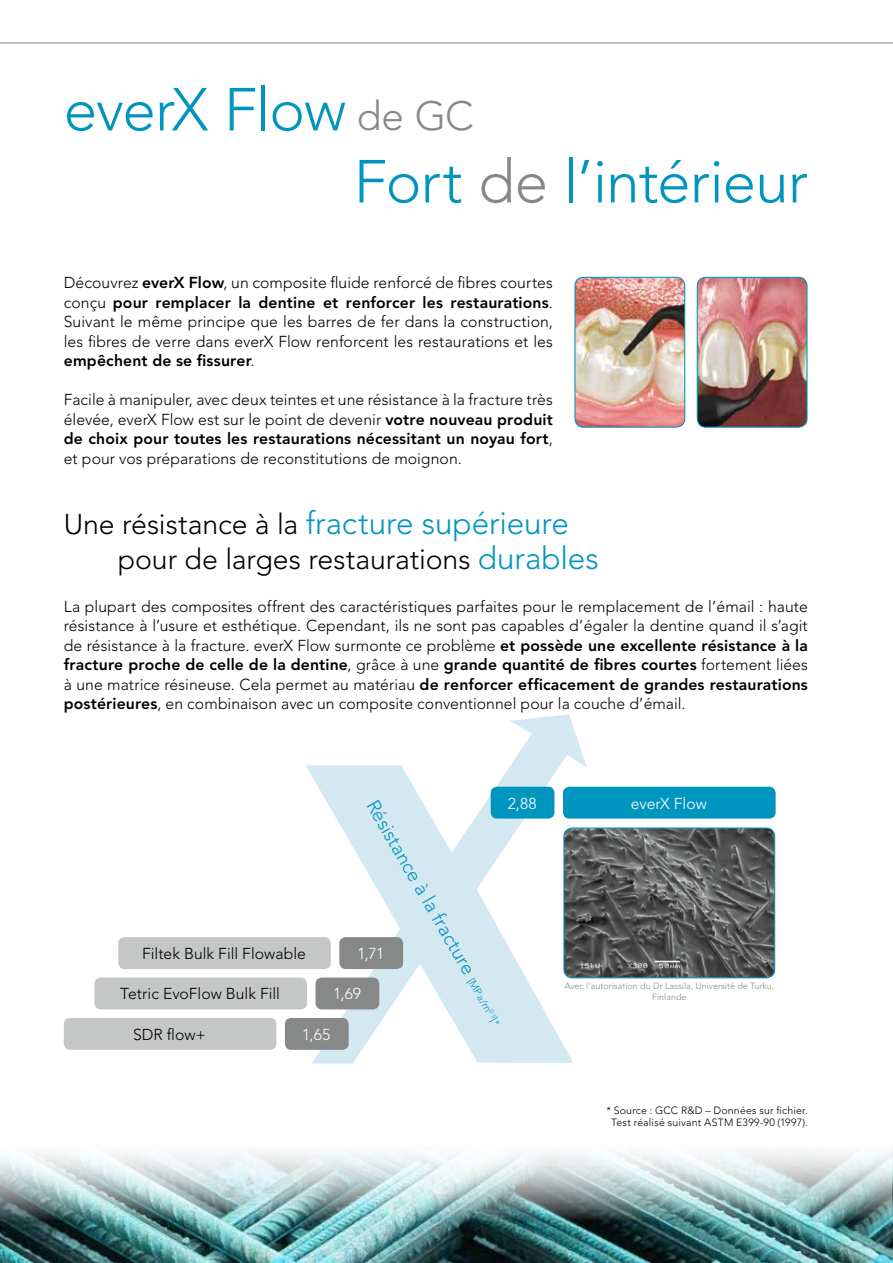
<style>
.page{position:relative;width:893px;height:1263px;background:#fff}
.page>*{position:absolute;margin:0;border:0;box-sizing:border-box;transform-origin:0 0}
.t1{font:300 60px/72px "Avenir LT Std";letter-spacing:-.015em;color:#0095bf}
.t2{font:300 31.5px "Avenir LT Std";letter-spacing:-.005em;color:#0095bf}
.t3{font:300 28.5px "Avenir LT Std";letter-spacing:-.005em;color:#000}
.t4{font:300 19.5px "Avenir LT Std";color:#0095bf}
.t5{font:300 15.75px/19.5px "Avenir LT Std";letter-spacing:.005em;color:#000;text-align:justify}
.t6{font:300 15.75px "Avenir LT Std";color:#fff}
.t7{font:300 10.5px/12px "Avenir LT Std";letter-spacing:.02em;color:#000;text-align:center}
.t8{font:300 9px/10.5px "Avenir LT Std";color:#878988;text-align:center}
.s1{font-size:40.5px;color:#878988}
.s2{color:#878988}
.s3{font-weight:800}
.s4{font-size:28.5px;color:#000}
.s5{font-size:31.5px;color:#0095bf}
.s6{font-size:10.5px}
</style>
<div class="page">
<svg style="left:0;top:42px;width:893px;height:2px;background:#bec0bf"></svg>
<img style="left:575px;top:277px;width:110px;height:150px">
<div style="left:574px;top:277px;width:111px;height:151px;border:1px solid #0095bf;border-radius:9px"></div>
<img style="left:697px;top:277px;width:110px;height:150px">
<div style="left:697px;top:277px;width:110px;height:151px;border:1px solid #0095bf;border-radius:9px"></div>
<img style="left:587px;top:828px;width:188px;height:150px">
<div style="left:563px;top:827px;width:212px;height:151px;border:1px solid #0095bf;border-radius:9px"></div>
<img style="left:0;top:1148px;width:893px;height:115px">
<svg style="left:306px;top:714px;width:281px;height:350px"></svg>
<div style="left:118px;top:937px;width:213px;height:32px;background:#c5c7c7;border-radius:6px"></div>
<div style="left:94px;top:977px;width:213px;height:32px;background:#c5c7c7;border-radius:6px"></div>
<div style="left:64px;top:1018px;width:212px;height:32px;background:#c5c7c7;border-radius:6px"></div>
<div style="left:563px;top:787px;width:213px;height:32px;background:#0095bf;border-radius:6px"></div>
<div style="left:339px;top:937px;width:64px;height:32px;background:#878988;border-radius:6px"></div>
<div style="left:315px;top:977px;width:64px;height:32px;background:#878988;border-radius:6px"></div>
<div style="left:285px;top:1018px;width:64px;height:32px;background:#878988;border-radius:6px"></div>
<div style="left:491px;top:787px;width:63px;height:32px;background:#0095bf;border-radius:6px"></div>
<h1 class="t1" style="left:354px;top:74px;width:456px;text-indent:-290px">everX Flow <span class="s1">de GC<br></span>Fort <span class="s2">de</span> l’intérieur</h1>
<p class="t5" style="left:64px;top:273px;width:491px">Découvrez <span class="s3">everX Flow</span>, un composite fluide renforcé de fibres courtes conçu <span class="s3">pour remplacer la dentine et renforcer les restaurations</span>.<br>Suivant le même principe que les barres de fer dans la construction, les fibres de verre dans everX Flow renforcent les restaurations et les <span class="s3">empêchent de se fissurer</span>.</p>
<p class="t5" style="left:64px;top:390px;width:491px">Facile à manipuler, avec deux teintes et une résistance à la fracture très élevée, everX Flow est sur le point de devenir <span class="s3">votre nouveau produit de choix pour toutes les restaurations nécessitant un noyau fort</span>, et pour vos préparations de reconstitutions de moignon.</p>
<h2 class="t2" style="left:64px;top:505px;width:507px"><span class="s4">Une résistance à la</span> fracture supérieure</h2>
<h3 class="t3" style="left:118px;top:542px;width:483px">pour de larges restaurations <span class="s5">durables</span></h3>
<p class="t5" style="left:64px;top:596px;width:746px">La plupart des composites offrent des caractéristiques parfaites pour le remplacement de l’émail : haute résistance à l’usure et esthétique. Cependant, ils ne sont pas capables d’égaler la dentine quand il s’agit de résistance à la fracture. everX Flow surmonte ce problème <span class="s3">et possède une excellente résistance à la fracture proche de celle de la dentine</span>, grâce à une <span class="s3">grande quantité de fibres courtes</span> fortement liées à une matrice résineuse. Cela permet au matériau <span class="s3">de renforcer efficacement de grandes restaurations postérieures</span>, en combinaison avec un composite conventionnel pour la couche d’émail.</p>
<p class="t4" style="left:381px;top:795px;width:258px;rotate:60deg">Résistance à la fracture <span class="s6">[MPa/m</span><sup>0.5</sup><span class="s6">]*</span></p>
<p class="t6" style="left:631px;top:794px;width:78px">everX Flow</p>
<p class="t6" style="left:508px;top:794px;width:31px">2,88</p>
<p class="t5" style="left:142px;top:944px;width:165px">Filtek Bulk Fill Flowable</p>
<p class="t5" style="left:120px;top:984px;width:161px">Tetric EvoFlow Bulk Fill</p>
<p class="t5" style="left:133px;top:1025px;width:74px">SDR flow+</p>
<p class="t6" style="left:357px;top:944px;width:28px">1,71</p>
<p class="t6" style="left:333px;top:985px;width:29px">1,69</p>
<p class="t8" style="left:564px;top:981px;width:211px">Avec l’autorisation du Dr Lassila, Université de Turku,<br>Finlande</p>
<p class="t6" style="left:302px;top:1025px;width:30px">1,65</p>
<p class="t7" style="left:606px;top:1104px;width:203px">* Source : GCC R&amp;D – Données sur fichier.<br>Test réalisé suivant ASTM E399-90 (1997).</p>
</div>
